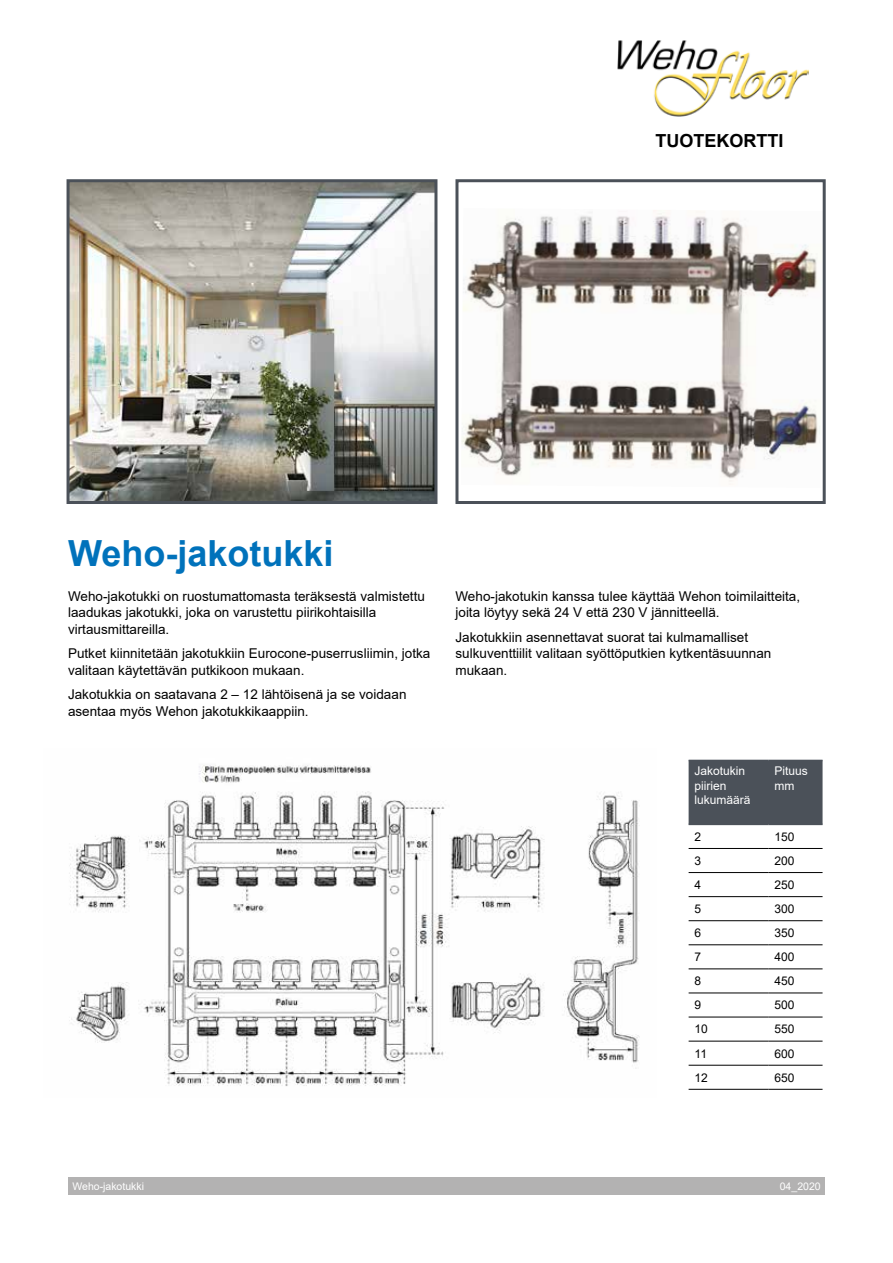
<style>
.page{position:relative;width:893px;height:1263px;background:#fff}
.page>*{position:absolute;margin:0;border:0;box-sizing:border-box;transform-origin:0 0}
.t1{font:700 36px "Arial";color:#0072bb}
.t2{font:700 18px "Arial";color:#000}
.t3{font:13.5px/16.2px "Arial";color:#000}
.t4{font:12px "Arial";color:#000}
.t5{font:12px/14.4px "Arial";color:#fff}
.t6{font:10.5px "Arial";color:#fff}
</style>
<div class="page">
<img style="left:461px;top:210px;width:359px;height:275px">
<div style="left:455px;top:179px;width:371px;height:325px;border:3px solid #4b5159"></div>
<div style="left:68px;top:1178px;width:757px;height:17px;background:#b3b2b2"></div>
<img style="left:71px;top:183px;width:362px;height:317px">
<div style="left:67px;top:179px;width:370px;height:325px;border:3px solid #4b5159"></div>
<div style="left:689px;top:761px;width:133px;height:63px;background:#4b5159"></div>
<hr style="left:689px;top:848px;width:79px;height:1px;background:#000">
<hr style="left:768px;top:848px;width:54px;height:1px;background:#000">
<hr style="left:689px;top:872px;width:79px;height:1px;background:#000">
<hr style="left:768px;top:872px;width:54px;height:1px;background:#000">
<hr style="left:689px;top:896px;width:79px;height:1px;background:#000">
<hr style="left:768px;top:896px;width:54px;height:1px;background:#000">
<hr style="left:689px;top:920px;width:79px;height:1px;background:#000">
<hr style="left:768px;top:920px;width:54px;height:1px;background:#000">
<hr style="left:689px;top:944px;width:79px;height:1px;background:#000">
<hr style="left:768px;top:944px;width:54px;height:1px;background:#000">
<hr style="left:689px;top:969px;width:79px;height:1px;background:#000">
<hr style="left:768px;top:969px;width:54px;height:1px;background:#000">
<hr style="left:689px;top:993px;width:79px;height:1px;background:#000">
<hr style="left:768px;top:993px;width:54px;height:1px;background:#000">
<hr style="left:689px;top:1017px;width:79px;height:1px;background:#000">
<hr style="left:768px;top:1017px;width:54px;height:1px;background:#000">
<hr style="left:689px;top:1041px;width:79px;height:1px;background:#000">
<hr style="left:768px;top:1041px;width:54px;height:1px;background:#000">
<hr style="left:689px;top:1065px;width:79px;height:1px;background:#000">
<hr style="left:768px;top:1065px;width:54px;height:1px;background:#000">
<hr style="left:689px;top:1089px;width:79px;height:1px;background:#000">
<hr style="left:768px;top:1089px;width:54px;height:1px;background:#000">
<hr style="left:689px;top:760px;width:79px;height:1px;background:#4b5159">
<hr style="left:768px;top:760px;width:54px;height:1px;background:#4b5159">
<hr style="left:689px;top:824px;width:79px;height:1px;background:#4b5159">
<hr style="left:768px;top:824px;width:54px;height:1px;background:#4b5159">
<img style="left:617px;top:41px;width:191px;height:76px">
<img style="left:69px;top:765px;width:571px;height:321px">
<h2 class="t2" style="left:656px;top:128px;width:129px">TUOTEKORTTI</h2>
<h1 class="t1" style="left:68px;top:528px;width:267px">Weho-jakotukki</h1>
<p class="t3" style="left:68px;top:588px;width:358px">Weho-jakotukki on ruostumattomasta teräksestä valmistettu laadukas jakotukki, joka on varustettu piirikohtaisilla virtausmittareilla.</p>
<p class="t3" style="left:68px;top:645px;width:364px">Putket kiinnitetään jakotukkiin Eurocone-puserrusliimin, jotka valitaan käytettävän putkikoon mukaan.</p>
<p class="t3" style="left:68px;top:686px;width:340px">Jakotukkia on saatavana 2 – 12 lähtöisenä ja se voidaan asentaa myös Wehon jakotukkikaappiin.</p>
<p class="t3" style="left:455px;top:588px;width:346px">Weho-jakotukin kanssa tulee käyttää Wehon toimilaitteita, joita löytyy sekä 24 V että 230 V jännitteellä.</p>
<p class="t3" style="left:455px;top:629px;width:317px">Jakotukkiin asennettavat suorat tai kulmamalliset sulkuventtiilit valitaan syöttöputkien kytkentäsuunnan mukaan.</p>
<p class="t5" style="left:695px;top:764px;width:58px">Jakotukin piirien lukumäärä</p>
<p class="t5" style="left:774px;top:764px;width:35px">Pituus mm</p>
<p class="t4" style="left:695px;top:828px;width:8px">2</p>
<p class="t4" style="left:774px;top:828px;width:22px">150</p>
<p class="t4" style="left:695px;top:852px;width:8px">3</p>
<p class="t4" style="left:774px;top:852px;width:22px">200</p>
<p class="t4" style="left:695px;top:876px;width:8px">4</p>
<p class="t4" style="left:774px;top:876px;width:22px">250</p>
<p class="t4" style="left:695px;top:900px;width:8px">5</p>
<p class="t4" style="left:774px;top:900px;width:22px">300</p>
<p class="t4" style="left:695px;top:925px;width:8px">6</p>
<p class="t4" style="left:774px;top:925px;width:22px">350</p>
<p class="t4" style="left:695px;top:949px;width:8px">7</p>
<p class="t4" style="left:774px;top:949px;width:22px">400</p>
<p class="t4" style="left:695px;top:973px;width:8px">8</p>
<p class="t4" style="left:774px;top:973px;width:22px">450</p>
<p class="t4" style="left:695px;top:997px;width:8px">9</p>
<p class="t4" style="left:774px;top:997px;width:22px">500</p>
<p class="t4" style="left:695px;top:1021px;width:15px">10</p>
<p class="t4" style="left:774px;top:1021px;width:22px">550</p>
<p class="t4" style="left:695px;top:1045px;width:14px">11</p>
<p class="t4" style="left:774px;top:1045px;width:22px">600</p>
<p class="t4" style="left:695px;top:1069px;width:15px">12</p>
<p class="t4" style="left:774px;top:1069px;width:22px">650</p>
<p class="t6" style="left:73px;top:1179px;width:73px">Weho-jakotukki</p>
<p class="t6" style="left:780px;top:1179px;width:42px">04_2020</p>
</div>
